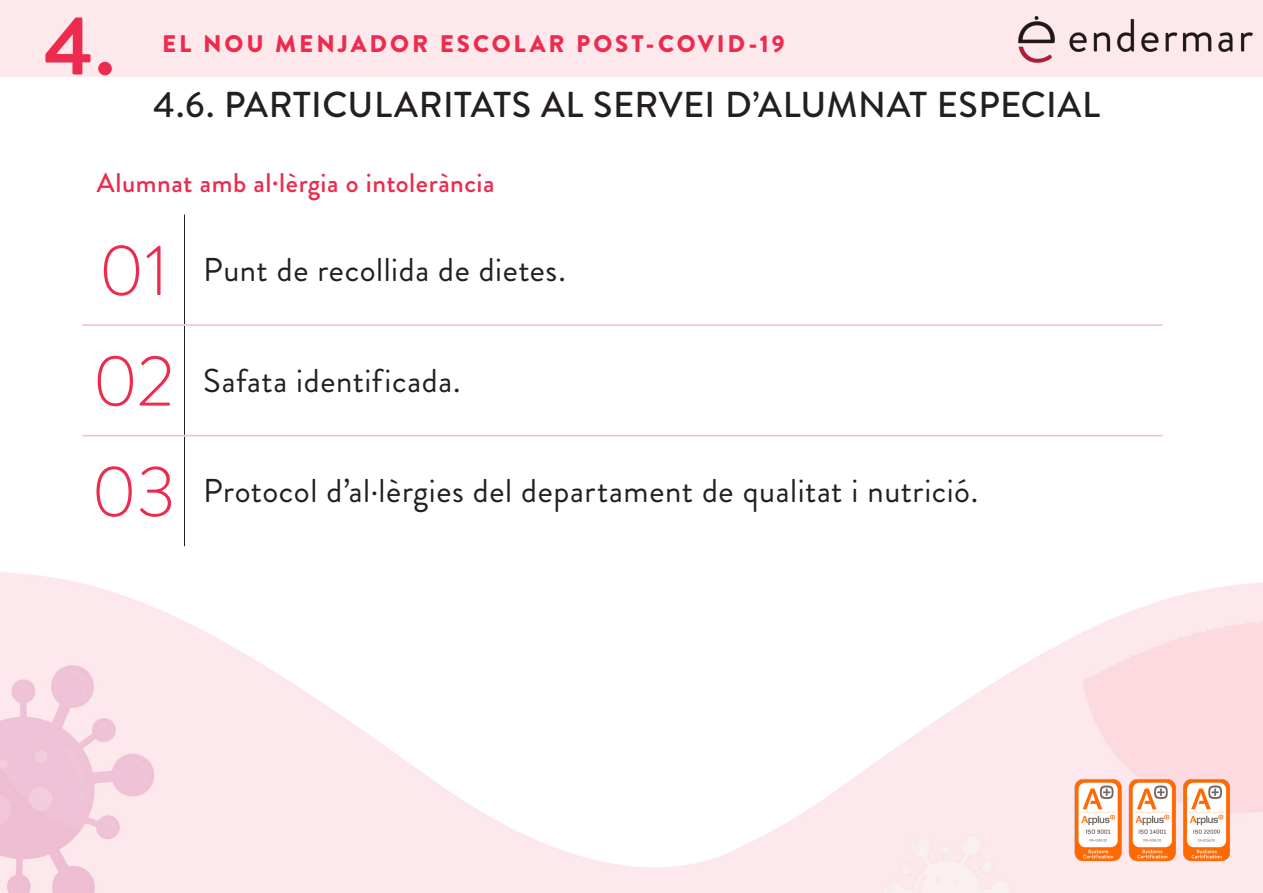
<style>
.page{position:relative;width:1263px;height:893px;background:#fff}
.page>*{position:absolute;margin:0;border:0;box-sizing:border-box;transform-origin:0 0}
.t1{font:700 82.5px "Brandon Grotesque";color:#ed2b4e}
.t2{font:300 72px "Brandon Grotesque";color:#ed2b4e}
.t3{font:500 36px "Brandon Grotesque";letter-spacing:.01em;color:#231f20}
.t4{font:33px "Brandon Grotesque";letter-spacing:.015em;color:#231f20}
.t5{font:500 27px "Brandon Grotesque";letter-spacing:.02em;color:#ed2b4e}
.t6{font:900 24px "Brandon Grotesque";letter-spacing:.125em;color:#ed2b4e}
</style>
<div class="page">
<div style="left:0;top:0;width:1263px;height:76px;background:#fde8ec"></div>
<img style="left:1018px;top:16px;width:235px;height:46px">
<img style="left:0;top:572px;width:1263px;height:321px">
<img style="left:1065px;top:772px;width:175px;height:97px">
<hr style="left:184px;top:215px;width:1px;height:109px;background:#231f20">
<hr style="left:184px;top:326px;width:1px;height:109px;background:#231f20">
<hr style="left:184px;top:436px;width:1px;height:110px;background:#231f20">
<hr style="left:82px;top:324px;width:102px;height:2px;background:#f8bbc8">
<hr style="left:184px;top:324px;width:979px;height:2px;background:#f8bbc8">
<hr style="left:82px;top:435px;width:102px;height:1px;background:#f8bbc8">
<hr style="left:184px;top:435px;width:979px;height:1px;background:#f8bbc8">
<p class="t1" style="left:44px;top:-12px;width:72px">4.</p>
<p class="t6" style="left:162px;top:27px;width:624px">EL NOU MENJADOR ESCOLAR POST-COVID-19</p>
<p class="t3" style="left:154px;top:79px;width:948px">4.6. PARTICULARITATS AL SERVEI D’ALUMNAT ESPECIAL</p>
<p class="t5" style="left:97px;top:164px;width:399px">Alumnat amb al·lèrgia o intolerància</p>
<p class="t2" style="left:98px;top:221px;width:72px">01</p>
<p class="t2" style="left:92px;top:332px;width:84px">02</p>
<p class="t2" style="left:91px;top:442px;width:86px">03</p>
<p class="t4" style="left:203px;top:247px;width:364px">Punt de recollida de dietes.</p>
<p class="t4" style="left:203px;top:358px;width:259px">Safata identificada.</p>
<p class="t4" style="left:203px;top:468px;width:776px">Protocol d’al·lèrgies del departament de qualitat i nutrició.</p>
</div>
